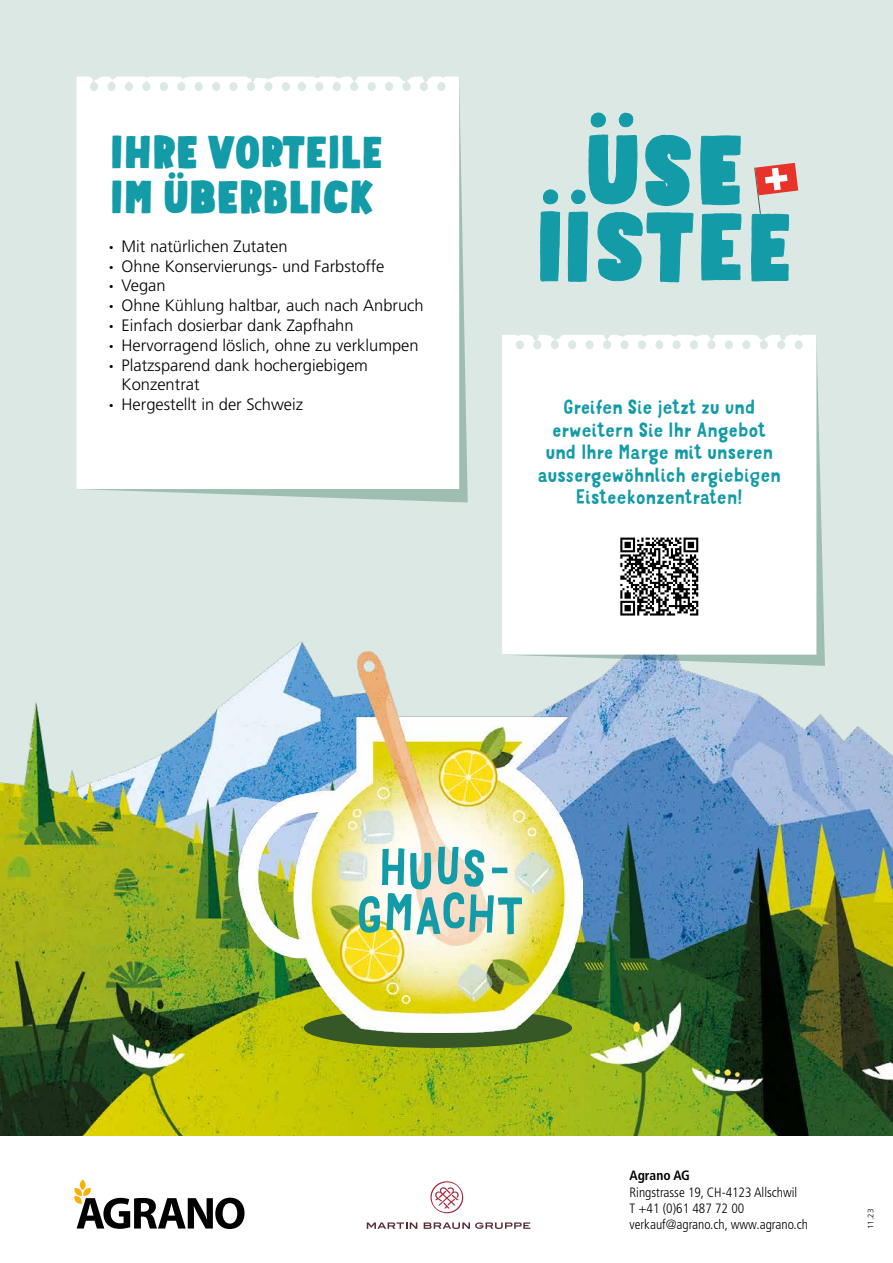
<style>
.page{position:relative;width:893px;height:1263px;background:#fff}
.page>*{position:absolute;margin:0;border:0;box-sizing:border-box;transform-origin:0 0}
.t1{font:700 45px/45px "Mr Dodo";letter-spacing:-.06em;color:#139ba7}
.t2{font:19.5px/22.5px "Mr Dodo";letter-spacing:-.02em;color:#139ba7;text-align:center}
.t3{font:300 16.5px "Frutiger LT Std";color:#000}
.t4{font:300 condensed 13.5px/16.2px "Frutiger LT Std";color:#000}
.t5{font:700 condensed 13.5px "Frutiger LT Std";color:#000}
.t6{font:300 7.95px "Frutiger LT Std";color:#000}
.s1{font-weight:900}
</style>
<div class="page">
<div style="left:0;top:0;width:893px;height:1086px;background:#dbe8e4"></div>
<img style="left:0;top:377px;width:893px;height:759px">
<svg style="left:77px;top:84px;width:391px;height:418px"></svg>
<div style="left:77px;top:77px;width:382px;height:412px;background:#fff"></div>
<svg style="left:582px;top:348px;width:243px;height:318px"></svg>
<div style="left:502px;top:335px;width:314px;height:320px;background:#fff"></div>
<svg style="left:591px;top:112px;width:15px;height:15px"></svg>
<svg style="left:619px;top:112px;width:14px;height:15px"></svg>
<svg style="left:540px;top:134px;width:258px;height:148px"></svg>
<div style="left:304px;top:1008px;width:268px;height:40px;background:#355826;border-radius:50%"></div>
<img style="left:239px;top:651px;width:343px;height:381px">
<svg style="left:620px;top:538px;width:78px;height:77px;background:#797979"></svg>
<svg style="left:367px;top:1222px;width:50px;height:7px"></svg>
<svg style="left:424px;top:1222px;width:106px;height:7px"></svg>
<svg style="left:430px;top:1181px;width:33px;height:32px"></svg>
<svg style="left:74px;top:1179px;width:171px;height:50px"></svg>
<svg style="left:359px;top:846px;width:163px;height:88px;background:#add3c8"></svg>
<h1 class="t1" style="left:109px;top:130px;width:276px">IHRE VORTEILE<br>IM ÜBERBLICK</h1>
<p class="t3" style="left:109px;top:237px;width:180px"><span class="s1">∙</span> Mit natürlichen Zutaten</p>
<p class="t3" style="left:109px;top:256px;width:277px"><span class="s1">∙</span> Ohne Konservierungs- und Farbstoffe</p>
<p class="t3" style="left:109px;top:276px;width:58px"><span class="s1">∙</span> Vegan</p>
<p class="t3" style="left:109px;top:296px;width:316px"><span class="s1">∙</span> Ohne Kühlung haltbar, auch nach Anbruch</p>
<p class="t3" style="left:109px;top:316px;width:246px"><span class="s1">∙</span> Einfach dosierbar dank Zapfhahn</p>
<p class="t3" style="left:109px;top:336px;width:311px"><span class="s1">∙</span> Hervorragend löslich, ohne zu verklumpen</p>
<p class="t3" style="left:109px;top:355px;width:261px"><span class="s1">∙</span> Platzsparend dank hochergiebigem</p>
<p class="t3" style="left:122px;top:375px;width:79px">Konzentrat</p>
<p class="t3" style="left:109px;top:395px;width:196px"><span class="s1">∙</span> Hergestellt in der Schweiz</p>
<p class="t2" style="left:537px;top:396px;width:245px">Greifen Sie jetzt zu und erweitern Sie Ihr Angebot und Ihre Marge mit unseren aussergewöhnlich ergiebigen<br>Eisteekonzentraten!</p>
<p class="t5" style="left:629px;top:1168px;width:62px">Agrano AG</p>
<p class="t4" style="left:629px;top:1184px;width:180px">Ringstrasse 19, CH-4123 Allschwil<br>T +41 (0)61 487 72 00 verkauf@agrano.ch, www.agrano.ch</p>
<p class="t6" style="left:866px;top:1229px;width:22px;rotate:-90deg">11.23</p>
</div>
